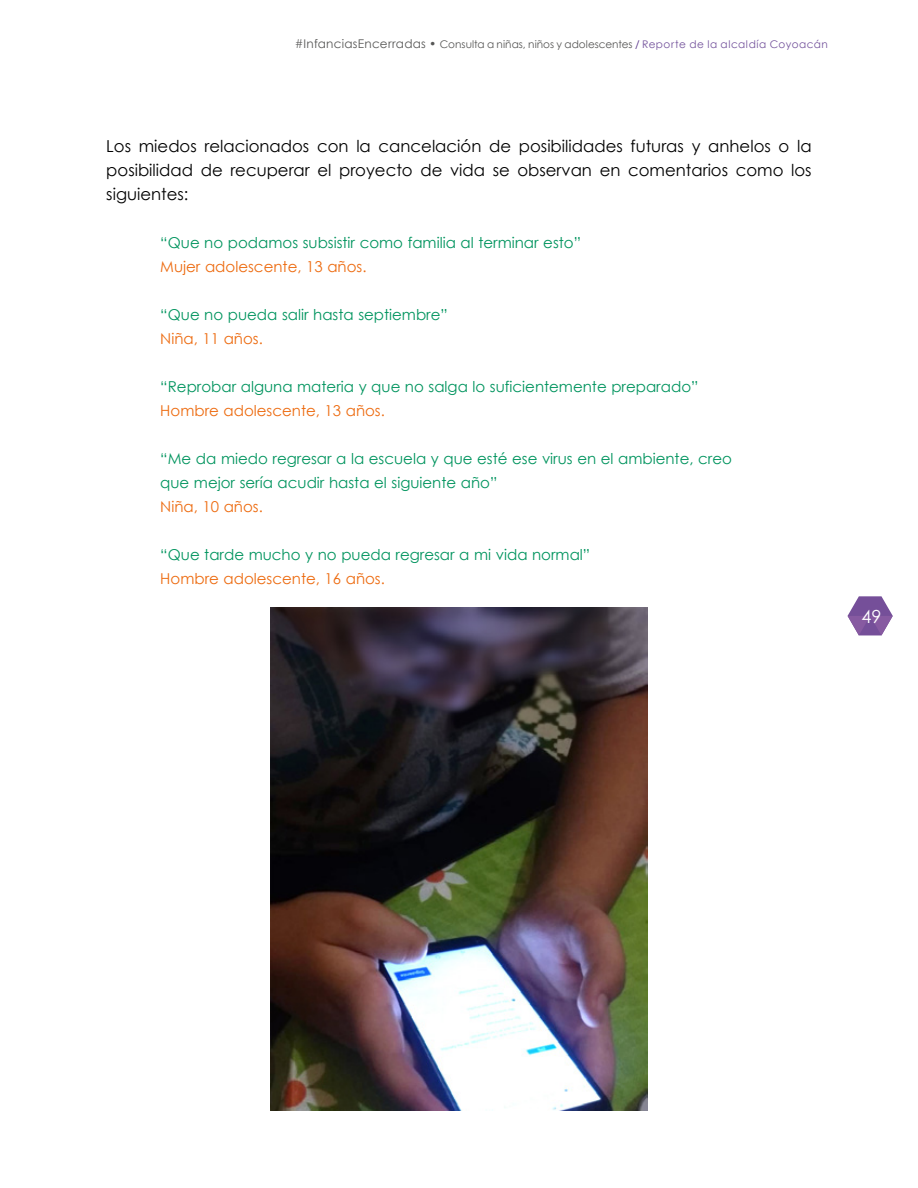
<style>
.page{position:relative;width:918px;height:1188px;background:#fff}
.page>*{position:absolute;margin:0;border:0;box-sizing:border-box;transform-origin:0 0}
.t1{font:18px "Century Gothic";color:#fff}
.t2{font:16.5px/24px "Century Gothic";color:#000;text-align:justify}
.t3{font:15px/24px "Century Gothic";color:#00945e}
.t4{font:15px "Century Gothic";color:#ed6b10}
.t5{font:10.5px "Century Gothic";letter-spacing:.01em;color:#575756}
.s1{font-size:12px}
.s2{color:#563188}
.s3{color:#74539c}
</style>
<div class="page">
<svg style="left:848px;top:596px;width:45px;height:39px"></svg>
<img style="left:271px;top:607px;width:376px;height:503px">
<p class="t5" style="left:295px;top:38px;width:535px"><span class="s1">#InfanciasEncerradas •</span> Consulta a niñas, niños y adolescentes <span class="s2">/</span> <span class="s3">Reporte de la alcaldía Coyoacán</span></p>
<p class="t2" style="left:106px;top:133px;width:707px">Los miedos relacionados con la cancelación de posibilidades futuras y anhelos o la posibilidad de recuperar el proyecto de vida se observan en comentarios como los siguientes:</p>
<p class="t3" style="left:160px;top:230px;width:422px">“Que no podamos subsistir como familia al terminar esto”</p>
<p class="t4" style="left:160px;top:257px;width:208px">Mujer adolescente, 13 años.</p>
<p class="t3" style="left:160px;top:302px;width:289px">“Que no pueda salir hasta septiembre”</p>
<p class="t4" style="left:160px;top:329px;width:104px">Niña, 11 años.</p>
<p class="t3" style="left:160px;top:374px;width:540px">“Reprobar alguna materia y que no salga lo suficientemente preparado”</p>
<p class="t4" style="left:160px;top:401px;width:226px">Hombre adolescente, 13 años.</p>
<p class="t3" style="left:160px;top:446px;width:573px">“Me da miedo regresar a la escuela y que esté ese virus en el ambiente, creo que mejor sería acudir hasta el siguiente año”</p>
<p class="t4" style="left:160px;top:497px;width:104px">Niña, 10 años.</p>
<p class="t3" style="left:160px;top:542px;width:431px">“Que tarde mucho y no pueda regresar a mi vida normal”</p>
<p class="t4" style="left:160px;top:569px;width:226px">Hombre adolescente, 16 años.</p>
<p class="t1" style="left:861px;top:605px;width:22px">49</p>
</div>
